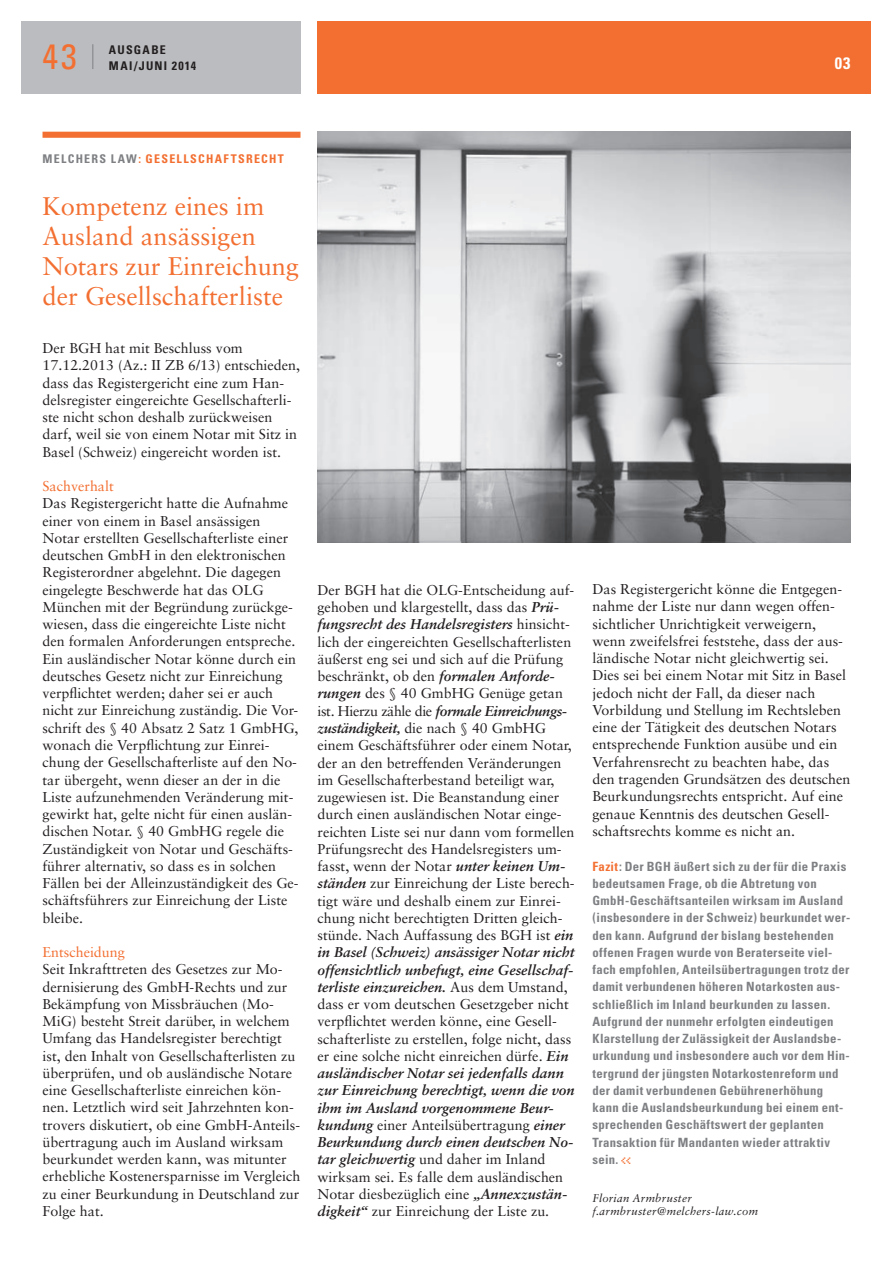
<style>
.page{position:relative;width:893px;height:1263px;background:#fff}
.page>*{position:absolute;margin:0;border:0;box-sizing:border-box;transform-origin:0 0}
.t1{font:condensed 35.25px "Univers";color:#f36f31}
.t2{font:25.5px/30px "Sabon";color:#f36f31}
.t3{font:700 condensed 16.5px "Univers";color:#fff}
.t4{font:14.25px/17.2px "Sabon";color:#231f20}
.t5{font:14.25px "Sabon";color:#f36f31}
.t6{font:700 condensed 12.75px/17.2px "Univers";letter-spacing:.02em;color:#7e8083}
.t7{font:700 condensed 12px "Univers";letter-spacing:.105em;color:#231f20}
.t8{font:700 condensed 12px "Univers";letter-spacing:.11em;color:#7e8083}
.t9{font:700 condensed 12px "Univers";letter-spacing:.115em;color:#f36f31}
.t10{font:italic 11.25px/12.8px "Sabon";letter-spacing:.03em;color:#231f20}
.s1{color:#f36f31}
.s2{font-weight:700;font-style:italic}
.s3{font-family:"Eboy EXT Alpha";font-weight:400;font-stretch:normal;font-size:10.5px;color:#f36f31}
</style>
<div class="page">
<div style="left:21px;top:21px;width:279px;height:73px;background:#bbbcbf"></div>
<div style="left:317px;top:21px;width:554px;height:73px;background:#f36f31"></div>
<svg style="left:93px;top:44px;width:1px;height:25px"></svg>
<div style="left:43px;top:132px;width:257px;height:6px;background:#f36f31"></div>
<img style="left:317px;top:132px;width:533px;height:411px">
<h1 class="t1" style="left:43px;top:34px;width:36px">43</h1>
<p class="t7" style="left:109px;top:42px;width:59px">ausgabe</p>
<p class="t7" style="left:109px;top:58px;width:89px">Mai/Juni 2014</p>
<p class="t3" style="left:835px;top:53px;width:17px">03</p>
<p class="t8" style="left:43px;top:152px;width:27px">Melch</p>
<p class="t8" style="left:84px;top:152px;width:70px">ers Law<span class="s1">: GESE</span></p>
<p class="t9" style="left:177px;top:152px;width:47px">LLSCHAFTSRE</p>
<p class="t9" style="left:261px;top:152px;width:24px">CHT</p>
<h2 class="t2" style="left:43px;top:191px;width:258px">Kompetenz eines im<br>Ausland ansässigen<br>Notars zur Einreichung der Gesellschafterliste</h2>
<p class="t4" style="left:43px;top:339px;width:259px">Der BGH hat mit Beschluss vom 17.12.2013 (Az.: II ZB 6/13) entschieden, dass das Registergericht eine zum Han&shy;delsregister eingereichte Gesellschafterli&shy;ste nicht schon deshalb zurückweisen darf, weil sie von einem Notar mit Sitz in Basel (Schweiz) eingereicht worden ist.</p>
<p class="t5" style="left:43px;top:478px;width:73px">Sachverhalt</p>
<p class="t4" style="left:43px;top:495px;width:258px">Das Registergericht hatte die Aufnahme einer von einem in Basel ansässigen Notar erstellten Gesellschafterliste einer deutschen GmbH in den elektronischen Registerordner abgelehnt. Die dagegen eingelegte Beschwerde hat das OLG München mit der Begründung zurückge&shy;wiesen, dass die eingereichte Liste nicht den formalen Anforderungen entspreche.<br>Ein ausländischer Notar könne durch ein deutsches Gesetz nicht zur Einreichung verpflichtet werden; daher sei er auch nicht zur Einreichung zuständig. Die Vor&shy;schrift des § 40 Absatz 2 Satz 1 GmbHG, wonach die Verpflichtung zur Einrei&shy;chung der Gesellschafterliste auf den No&shy;tar übergeht, wenn dieser an der in die Liste aufzunehmenden Veränderung mit&shy;gewirkt hat, gelte nicht für einen auslän&shy;dischen Notar. § 40 GmbHG regele die Zuständigkeit von Notar und Geschäfts&shy;führer alternativ, so dass es in solchen Fällen bei der Alleinzuständigkeit des Ge&shy;schäftsführers zur Einreichung der Liste bleibe.</p>
<p class="t5" style="left:43px;top:944px;width:84px">Entscheidung</p>
<p class="t4" style="left:43px;top:961px;width:259px">Seit Inkrafttreten des Gesetzes zur Mo&shy;dernisierung des GmbH-Rechts und zur Bekämpfung von Missbräuchen (Mo-MiG) besteht Streit darüber, in welchem Umfang das Handelsregister berechtigt ist, den Inhalt von Gesellschafterlisten zu überprüfen, und ob ausländische Notare eine Gesellschafterliste einreichen kön&shy;nen. Letztlich wird seit Jahrzehnten kon&shy;trovers diskutiert, ob eine GmbH-Anteils&shy;übertragung auch im Ausland wirksam beurkundet werden kann, was mitunter erhebliche Kostenersparnisse im Vergleich zu einer Beurkundung in Deutschland zur Folge hat.</p>
<p class="t4" style="left:317px;top:581px;width:259px">Der BGH hat die OLG-Entscheidung auf&shy;gehoben und klargestellt, dass das <span class="s2">Prü&shy;fungsrecht des Handelsregisters</span> hinsicht&shy;lich der eingereichten Gesellschafterlisten äußerst eng sei und sich auf die Prüfung beschränkt, ob den <span class="s2">formalen Anforde&shy;rungen</span> des § 40 GmbHG Genüge getan ist. Hierzu zähle die <span class="s2">formale Einreichungs&shy;zuständigkeit,</span> die nach § 40 GmbHG einem Geschäftsführer oder einem Notar, der an den betreffenden Veränderungen im Gesellschafterbestand beteiligt war, zugewiesen ist. Die Beanstandung einer durch einen ausländischen Notar einge&shy;reichten Liste sei nur dann vom formellen Prüfungsrecht des Handelsregisters um&shy;fasst, wenn der Notar <span class="s2">unter keinen Um&shy;ständen</span> zur Einreichung der Liste berech&shy;tigt wäre und deshalb einem zur Einrei&shy;chung nicht berechtigten Dritten gleich&shy;stünde. Nach Auffassung des BGH ist <span class="s2">ein in Basel (Schweiz) ansässiger Notar nicht offensichtlich unbefugt, eine Gesellschaf&shy;terliste einzureichen.</span> Aus dem Umstand, dass er vom deutschen Gesetzgeber nicht verpflichtet werden könne, eine Gesell&shy;schafterliste zu erstellen, folge nicht, dass er eine solche nicht einreichen dürfe. <span class="s2">Ein ausländischer Notar sei jedenfalls dann zur Einreichung berechtigt, wenn die von ihm im Ausland vorgenommene Beur&shy;kundung</span> einer Anteilsübertragung <span class="s2">einer Beurkundung durch einen deutschen No&shy;tar gleichwertig</span> und daher im Inland wirksam sei. Es falle dem ausländischen Notar diesbezüglich eine <span class="s2">„Annexzustän&shy;digkeit“</span> zur Einreichung der Liste zu.</p>
<p class="t4" style="left:592px;top:580px;width:259px">Das Registergericht könne die Entgegen&shy;nahme der Liste nur dann wegen offen&shy;sichtlicher Unrichtigkeit verweigern, wenn zweifelsfrei feststehe, dass der aus&shy;ländische Notar nicht gleichwertig sei.<br>Dies sei bei einem Notar mit Sitz in Basel jedoch nicht der Fall, da dieser nach Vorbildung und Stellung im Rechtsleben eine der Tätigkeit des deutschen Notars entsprechende Funktion ausübe und ein Verfahrensrecht zu beachten habe, das den tragenden Grundsätzen des deutschen Beurkundungsrechts entspricht. Auf eine genaue Kenntnis des deutschen Gesell&shy;schaftsrechts komme es nicht an.</p>
<p class="t6" style="left:592px;top:857px;width:259px"><span class="s1">Fazit</span>: Der BG H äußert sich zu der für die Praxis bedeutsamen Frage, ob die Abtretung von GmbH-Geschäftsanteilen wirksam im Ausland (insbesondere in der Schweiz) beurkundet wer&shy;den kann. Aufgrund der bislang bestehenden offenen Fragen wurde von Beraterseite viel&shy;fach empfohlen, Anteilsübertragungen trotz der damit verbundenen höheren Notarkosten aus&shy;schließlich im Inland beurkunden zu lassen.<br>Aufgrund der nunmehr erfolgten eindeutigen Klarstellung der Zulässigkeit der Auslandsbe&shy;urkundung und insbesondere auch vor dem Hin&shy;tergrund der jüngsten Notarkostenreform und der damit verbundenen Gebührenerhöhung kann die Auslandsbeurkundung bei einem ent&shy;sprechenden Geschäftswert der geplanten Transaktion für Mandanten wieder attraktiv sein. <span class="s3">&lt;&lt;</span></p>
<p class="t10" style="left:592px;top:1192px;width:167px">Florian Armbruster f.armbruster@melchers-law.com</p>
</div>
